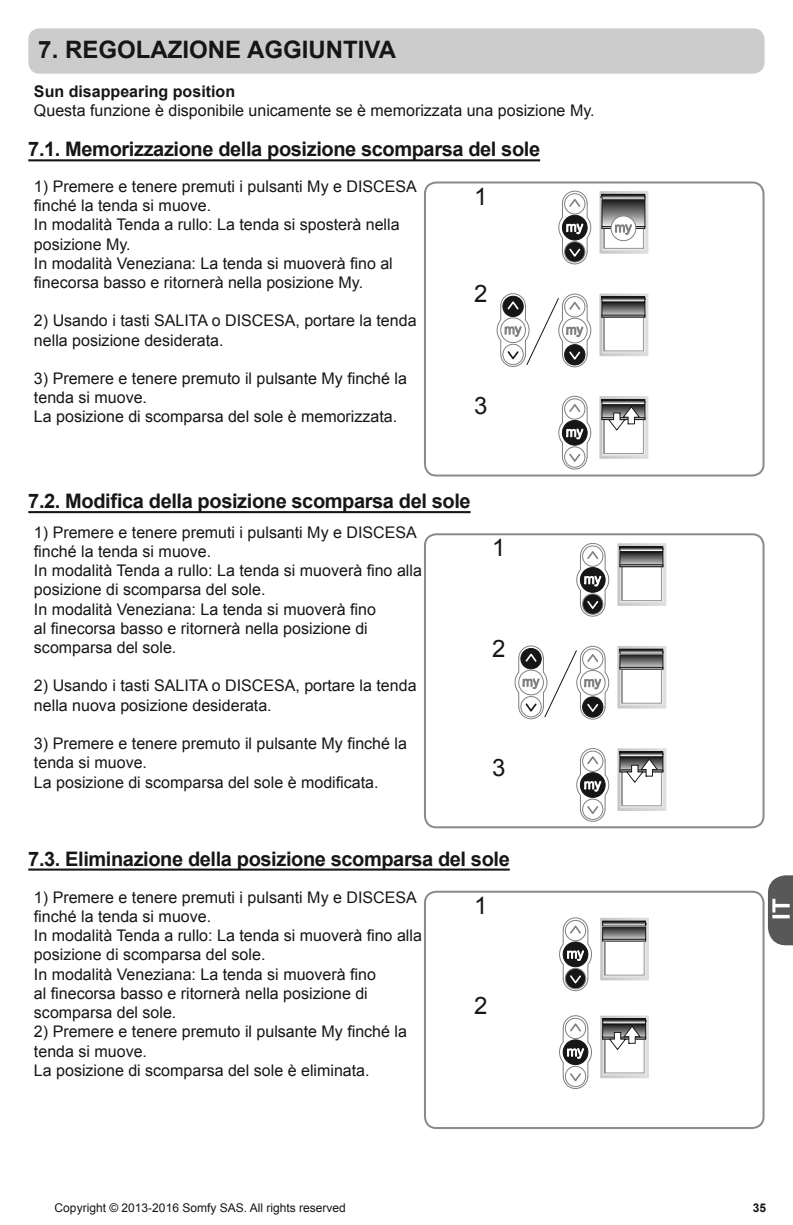
<style>
.page{position:relative;width:793px;height:1225px;background:#fff}
.page>*{position:absolute;margin:0;border:0;box-sizing:border-box;transform-origin:0 0}
.t1{font:700 24px "Arial";color:#161616}
.t2{font:24px "Arial";color:#161616}
.t3{font:700 24px "Arial";color:#fff}
.t4{font:700 20px "Arial";letter-spacing:-.02em;color:#161616}
.t5{font:16px/19.2px "Arial";color:#161616}
.t6{font:700 16px "Arial";color:#161616}
.t7{font:12px "Arial";color:#161616}
.t8{font:700 12px "Arial";color:#161616}
</style>
<div class="page">
<svg style="left:768px;top:875px;width:24px;height:70px;background:#656565"></svg>
<div style="left:28px;top:28px;width:736px;height:46px;background:#ccc;border-radius:11px"></div>
<div style="left:423px;top:181px;width:341px;height:295px;border:2px solid #8a8a8a;border-radius:11px"></div>
<hr style="left:28px;top:159px;width:511px;height:2px;background:#161616">
<hr style="left:28px;top:511px;width:442px;height:2px;background:#161616">
<svg style="left:576px;top:543px;width:32px;height:73px"></svg>
<svg style="left:576px;top:748px;width:32px;height:73px"></svg>
<svg style="left:617px;top:748px;width:48px;height:62px"></svg>
<svg style="left:617px;top:646px;width:48px;height:62px"></svg>
<svg style="left:621px;top:655px;width:39px;height:12px"></svg>
<div style="left:619px;top:653px;width:43px;height:16px;border:1px solid #161616"></div>
<svg style="left:621px;top:650px;width:39px;height:2px"></svg>
<div style="left:619px;top:648px;width:43px;height:6px;border:1px solid #161616"></div>
<div style="left:619px;top:667px;width:43px;height:2px;border:1px solid #161616"></div>
<svg style="left:514px;top:645px;width:94px;height:74px"></svg>
<svg style="left:617px;top:543px;width:48px;height:62px"></svg>
<svg style="left:621px;top:553px;width:39px;height:11px"></svg>
<div style="left:619px;top:551px;width:43px;height:15px;border:1px solid #161616"></div>
<div style="left:619px;top:546px;width:43px;height:5px;background:#595959"></div>
<div style="left:619px;top:546px;width:43px;height:5px;border:1px solid #161616"></div>
<div style="left:619px;top:564px;width:43px;height:2px;border:1px solid #161616"></div>
<svg style="left:559px;top:917px;width:32px;height:73px"></svg>
<svg style="left:559px;top:1015px;width:32px;height:73px"></svg>
<svg style="left:600px;top:1015px;width:48px;height:62px"></svg>
<svg style="left:600px;top:917px;width:48px;height:63px"></svg>
<hr style="left:601px;top:939px;width:44px;height:1px;background:#6b6b6b">
<svg style="left:604px;top:927px;width:39px;height:11px"></svg>
<div style="left:602px;top:925px;width:43px;height:16px;border:1px solid #161616"></div>
<div style="left:602px;top:920px;width:43px;height:5px;background:#393939"></div>
<div style="left:602px;top:920px;width:43px;height:5px;border:1px solid #161616"></div>
<div style="left:602px;top:938px;width:43px;height:3px;border:1px solid #161616"></div>
<svg style="left:558px;top:191px;width:32px;height:73px"></svg>
<svg style="left:558px;top:396px;width:32px;height:73px"></svg>
<svg style="left:599px;top:396px;width:48px;height:62px"></svg>
<svg style="left:599px;top:293px;width:48px;height:63px"></svg>
<svg style="left:603px;top:303px;width:39px;height:12px"></svg>
<div style="left:601px;top:301px;width:43px;height:16px;border:1px solid #161616"></div>
<svg style="left:603px;top:298px;width:39px;height:2px"></svg>
<div style="left:601px;top:296px;width:43px;height:6px;border:1px solid #161616"></div>
<svg style="left:496px;top:293px;width:94px;height:74px"></svg>
<svg style="left:599px;top:191px;width:48px;height:62px"></svg>
<div style="left:423px;top:533px;width:341px;height:295px;border:2px solid #8a8a8a;border-radius:11px"></div>
<hr style="left:28px;top:868px;width:481px;height:2px;background:#161616">
<div style="left:423px;top:890px;width:341px;height:238px;border:2px solid #8a8a8a;border-radius:11px"></div>
<h1 class="t1" style="left:38px;top:34px;width:359px">7. REGOLAZIONE AGGIUNTIVA</h1>
<p class="t6" style="left:34px;top:80px;width:202px">Sun disappearing position</p>
<p class="t5" style="left:34px;top:101px;width:562px">Questa funzione è disponibile unicamente se è memorizzata una posizione My.</p>
<p class="t4" style="left:28px;top:136px;width:513px">7.1. Memorizzazione della posizione scomparsa del sole</p>
<p class="t5" style="left:34px;top:177px;width:384px">1) Premere e tenere premuti i pulsanti My e DISCESA finché la tenda si muove.<br>In modalità Tenda a rullo: La tenda si sposterà nella posizione My.<br>In modalità Veneziana: La tenda si muoverà fino al finecorsa basso e ritornerà nella posizione My.</p>
<p class="t5" style="left:34px;top:311px;width:384px">2) Usando i tasti SALITA o DISCESA, portare la tenda nella posizione desiderata.</p>
<p class="t5" style="left:34px;top:369px;width:374px">3) Premere e tenere premuto il pulsante My finché la tenda si muove.<br>La posizione di scomparsa del sole è memorizzata.</p>
<h1 class="t2" style="left:474px;top:180px;width:15px">1</h1>
<h1 class="t2" style="left:474px;top:278px;width:15px">2</h1>
<h1 class="t2" style="left:474px;top:389px;width:15px">3</h1>
<p class="t4" style="left:28px;top:487px;width:443px">7.2. Modifica della posizione scomparsa del sole</p>
<p class="t5" style="left:34px;top:522px;width:389px">1) Premere e tenere premuti i pulsanti My e DISCESA finché la tenda si muove.<br>In modalità Tenda a rullo: La tenda si muoverà fino alla posizione di scomparsa del sole.<br>In modalità Veneziana: La tenda si muoverà fino<br>al finecorsa basso e ritornerà nella posizione di scomparsa del sole.</p>
<p class="t5" style="left:34px;top:676px;width:384px">2) Usando i tasti SALITA o DISCESA, portare la tenda nella nuova posizione desiderata.</p>
<p class="t5" style="left:34px;top:733px;width:374px">3) Premere e tenere premuto il pulsante My finché la tenda si muove.<br>La posizione di scomparsa del sole è modificata.</p>
<h1 class="t2" style="left:492px;top:532px;width:15px">1</h1>
<h1 class="t2" style="left:492px;top:632px;width:15px">2</h1>
<h1 class="t2" style="left:492px;top:751px;width:15px">3</h1>
<p class="t4" style="left:28px;top:845px;width:482px">7.3. Eliminazione della posizione scomparsa del sole</p>
<p class="t5" style="left:34px;top:887px;width:389px">1) Premere e tenere premuti i pulsanti My e DISCESA finché la tenda si muove.<br>In modalità Tenda a rullo: La tenda si muoverà fino alla posizione di scomparsa del sole.<br>In modalità Veneziana: La tenda si muoverà fino<br>al finecorsa basso e ritornerà nella posizione di scomparsa del sole.</p>
<p class="t5" style="left:34px;top:1021px;width:374px">2) Premere e tenere premuto il pulsante My finché la tenda si muove.<br>La posizione di scomparsa del sole è eliminata.</p>
<h1 class="t2" style="left:474px;top:889px;width:15px">1</h1>
<h1 class="t2" style="left:474px;top:989px;width:15px">2</h1>
<h1 class="t3" style="left:764px;top:919px;width:23px;rotate:-90deg">IT</h1>
<p class="t7" style="left:55px;top:1199px;width:292px">Copyright © 2013-2016 Somfy SAS. All rights reserved</p>
<p class="t8" style="left:752px;top:1199px;width:15px">35</p>
</div>
